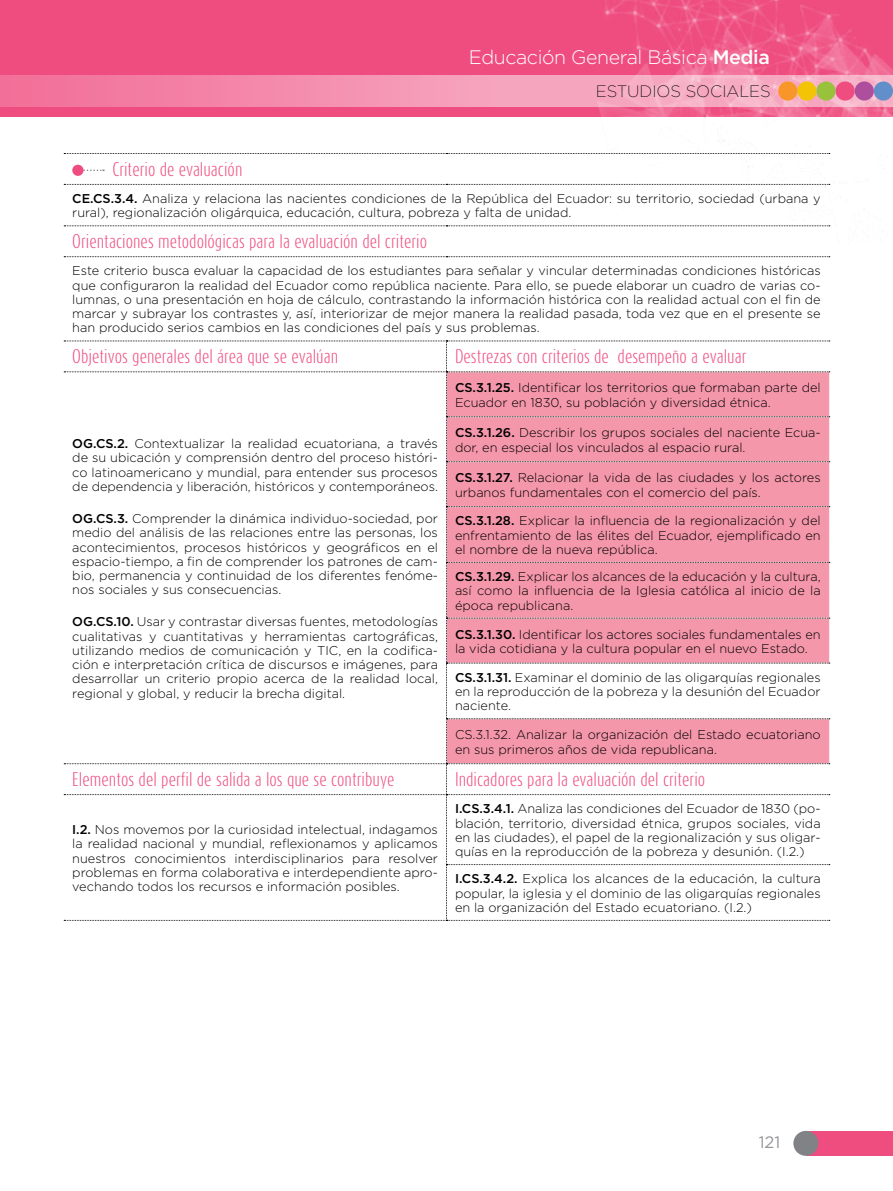
<style>
.page{position:relative;width:893px;height:1191px;background:#fff}
.page>*{position:absolute;margin:0;border:0;box-sizing:border-box;transform-origin:0 0}
.t1{font:300 19.5px "Gotham";letter-spacing:-.02em;color:#fff}
.t2{font:300 16.5px "Dax Compact";color:#ef4d80}
.t3{font:200 16.5px "Gotham";color:#000}
.t4{font:16.5px "Gotham";color:#939598}
.t5{font:300 12.75px/14.2px "Gotham";color:#000;text-align:justify}
.s1{font-weight:500}
</style>
<div class="page">
<div style="left:0;top:0;width:893px;height:117px;background:#ef4d80"></div>
<img style="left:560px;top:0;width:333px;height:227px">
<div style="left:0;top:75px;width:893px;height:32px;background:linear-gradient(to right,#f2739b,#f8bed0)"></div>
<div style="left:874px;top:81px;width:19px;height:20px;background:#628fca;border-radius:50%"></div>
<div style="left:797px;top:81px;width:19px;height:20px;background:#f3c405;border-radius:50%"></div>
<div style="left:836px;top:81px;width:19px;height:20px;background:#ef4d80;border-radius:50%"></div>
<div style="left:855px;top:81px;width:19px;height:20px;background:#ae4f9e;border-radius:50%"></div>
<div style="left:778px;top:81px;width:19px;height:20px;background:#f8962a;border-radius:50%"></div>
<div style="left:816px;top:81px;width:20px;height:20px;background:#98c13c;border-radius:50%"></div>
<div style="left:806px;top:1130px;width:87px;height:25px;background:#ef4d80"></div>
<div style="left:793px;top:1130px;width:25px;height:25px;background:#808285;border-radius:50%"></div>
<svg style="left:64px;top:153px;width:766px;height:1px"></svg>
<svg style="left:64px;top:184px;width:766px;height:1px"></svg>
<svg style="left:64px;top:225px;width:766px;height:1px"></svg>
<svg style="left:64px;top:256px;width:766px;height:1px"></svg>
<svg style="left:64px;top:340px;width:766px;height:581px"></svg>
<svg style="left:84px;top:169px;width:20px;height:2px"></svg>
<div style="left:72px;top:165px;width:12px;height:11px;background:#ef4d80;border-radius:50%"></div>
<h1 class="t1" style="left:469px;top:45px;width:303px">Educación General Básica <span class="s1">Media</span></h1>
<p class="t3" style="left:596px;top:81px;width:176px">ESTUDIOS SOCIALES</p>
<p class="t2" style="left:112px;top:158px;width:132px">Criterio de evaluación</p>
<p class="t5" style="left:72px;top:191px;width:750px"><span class="s1">CE.CS.3.4.</span> Analiza y relaciona las nacientes condiciones de la República del Ecuador: su territorio, sociedad (urbana y rural), regionalización oligárquica, educación, cultura, pobreza y falta de unidad.</p>
<p class="t2" style="left:72px;top:231px;width:356px">Orientaciones metodológicas para la evaluación del criterio</p>
<p class="t5" style="left:72px;top:263px;width:750px">Este criterio busca evaluar la capacidad de los estudiantes para señalar y vincular determinadas condiciones históricas que configuraron la realidad del Ecuador como república naciente. Para ello, se puede elaborar un cuadro de varias co&shy;lumnas, o una presentación en hoja de cálculo, contrastando la información histórica con la realidad actual con el fin de marcar y subrayar los contrastes y, así, interiorizar de mejor manera la realidad pasada, toda vez que en el presente se han producido serios cambios en las condiciones del país y sus problemas.</p>
<p class="t2" style="left:72px;top:346px;width:267px">Objetivos generales del área que se evalúan</p>
<p class="t2" style="left:455px;top:346px;width:293px">Destrezas con criterios de desempeño a evaluar</p>
<p class="t5" style="left:72px;top:436px;width:367px"><span class="s1">OG.CS.2.</span> Contextualizar la realidad ecuatoriana, a través de su ubicación y comprensión dentro del proceso históri&shy;co latinoamericano y mundial, para entender sus procesos de dependencia y liberación, históricos y contemporáneos.</p>
<p class="t5" style="left:72px;top:511px;width:367px"><span class="s1">OG.CS.3.</span> Comprender la dinámica individuo-sociedad, por medio del análisis de las relaciones entre las personas, los acontecimientos, procesos históricos y geográficos en el espacio-tiempo, a fin de comprender los patrones de cam&shy;bio, permanencia y continuidad de los diferentes fenóme&shy;nos sociales y sus consecuencias.</p>
<p class="t5" style="left:72px;top:614px;width:367px"><span class="s1">OG.CS.10.</span> Usar y contrastar diversas fuentes, metodologías cualitativas y cuantitativas y herramientas cartográficas, utilizando medios de comunicación y TIC, en la codifica&shy;ción e interpretación crítica de discursos e imágenes, para desarrollar un criterio propio acerca de la realidad local, regional y global, y reducir la brecha digital.</p>
<p class="t5" style="left:455px;top:380px;width:367px"><span class="s1">CS.3.1.25.</span> Identificar los territorios que formaban parte del<br>Ecuador en 1830, su población y diversidad étnica.</p>
<p class="t5" style="left:455px;top:425px;width:367px"><span class="s1">CS.3.1.26.</span> Describir los grupos sociales del naciente Ecua&shy;dor, en especial los vinculados al espacio rural.</p>
<p class="t5" style="left:455px;top:470px;width:367px"><span class="s1">CS.3.1.27.</span> Relacionar la vida de las ciudades y los actores urbanos fundamentales con el comercio del país.</p>
<p class="t5" style="left:455px;top:513px;width:367px"><span class="s1">CS.3.1.28.</span> Explicar la influencia de la regionalización y del enfrentamiento de las élites del Ecuador, ejemplificado en el nombre de la nueva república.</p>
<p class="t5" style="left:455px;top:569px;width:367px"><span class="s1">CS.3.1.29.</span> Explicar los alcances de la educación y la cultura, así como la influencia de la Iglesia católica al inicio de la época republicana.</p>
<p class="t5" style="left:455px;top:626px;width:367px"><span class="s1">CS.3.1.30.</span> Identificar los actores sociales fundamentales en la vida cotidiana y la cultura popular en el nuevo Estado.</p>
<p class="t5" style="left:455px;top:670px;width:367px"><span class="s1">CS.3.1.31.</span> Examinar el dominio de las oligarquías regionales en la reproducción de la pobreza y la desunión del Ecuador naciente.</p>
<p class="t5" style="left:455px;top:727px;width:367px">CS.3.1.32. Analizar la organización del Estado ecuatoriano en sus primeros años de vida republicana.</p>
<p class="t2" style="left:72px;top:768px;width:324px">Elementos del perfil de salida a los que se contribuye</p>
<p class="t2" style="left:455px;top:768px;width:252px">Indicadores para la evaluación del criterio</p>
<p class="t5" style="left:72px;top:822px;width:367px"><span class="s1">I.2.</span> Nos movemos por la curiosidad intelectual, indagamos la realidad nacional y mundial, reflexionamos y aplicamos nuestros conocimientos interdisciplinarios para resolver problemas en forma colaborativa e interdependiente apro&shy;vechando todos los recursos e información posibles.</p>
<p class="t5" style="left:455px;top:801px;width:367px"><span class="s1">I.CS.3.4.1.</span> Analiza las condiciones del Ecuador de 1830 (po&shy;blación, territorio, diversidad étnica, grupos sociales, vida en las ciudades), el papel de la regionalización y sus oligar&shy;quías en la reproducción de la pobreza y desunión. (I.2.)</p>
<p class="t5" style="left:455px;top:871px;width:367px"><span class="s1">I.CS.3.4.2.</span> Explica los alcances de la educación, la cultura popular, la iglesia y el dominio de las oligarquías regionales en la organización del Estado ecuatoriano. (I.2.)</p>
<p class="t4" style="left:759px;top:1131px;width:23px">121</p>
</div>
